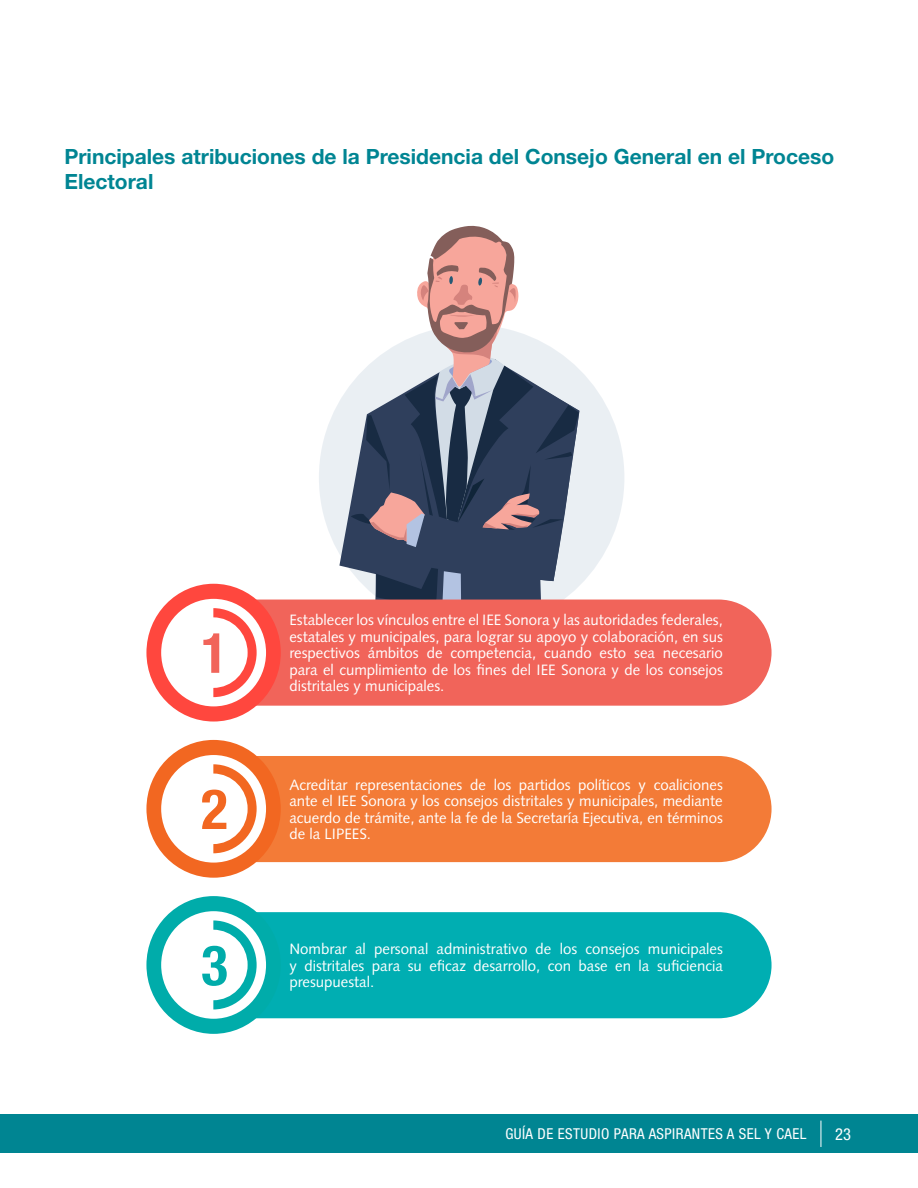
<style>
.page{position:relative;width:918px;height:1188px;background:#fff}
.page>*{position:absolute;margin:0;border:0;box-sizing:border-box;transform-origin:0 0}
.t1{font:700 condensed 55.65px "Helvetica Neue LT Std";color:#f1645a}
.t2{font:700 condensed 55.65px "Helvetica Neue LT Std";color:#f26721}
.t3{font:700 condensed 55.65px "Helvetica Neue LT Std";color:#00acaa}
.t4{font:700 21px/25.2px "Helvetica Neue LT Std";color:#008593}
.t5{font:condensed 16.5px "Helvetica Neue LT Std";color:#fff}
.t6{font:15px/16.5px "Syntax LT Std";color:#fff;text-align:justify}
.t7{font:condensed 15px "Helvetica Neue LT Std";letter-spacing:.03em;color:#fff}
</style>
<div class="page">
<div style="left:0;top:1115px;width:918px;height:38px;background:#008592"></div>
<svg style="left:821px;top:1121px;width:1px;height:26px"></svg>
<div style="left:319px;top:325px;width:305px;height:305px;background:#eaeff3;border-radius:50%"></div>
<svg style="left:339px;top:502px;width:12px;height:98px"></svg>
<svg style="left:351px;top:225px;width:229px;height:375px"></svg>
<div style="left:257px;top:600px;width:515px;height:106px;background:#f1645a"></div>
<div style="left:146px;top:584px;width:135px;height:138px;background:#ff473e;border-radius:50%"></div>
<div style="left:161px;top:599px;width:105px;height:107px;background:#fff;border-radius:50%"></div>
<svg style="left:213px;top:608px;width:44px;height:89px"></svg>
<div style="left:257px;top:756px;width:515px;height:106px;background:#f37b37"></div>
<div style="left:146px;top:740px;width:135px;height:138px;background:#f26721;border-radius:50%"></div>
<div style="left:161px;top:755px;width:105px;height:108px;background:#fff;border-radius:50%"></div>
<svg style="left:213px;top:764px;width:44px;height:89px"></svg>
<div style="left:257px;top:912px;width:515px;height:106px;background:#00aeb2"></div>
<div style="left:146px;top:896px;width:135px;height:138px;background:#00acaa;border-radius:50%"></div>
<div style="left:161px;top:911px;width:105px;height:108px;background:#fff;border-radius:50%"></div>
<svg style="left:213px;top:920px;width:44px;height:89px"></svg>
<h2 class="t4" style="left:64px;top:143px;width:771px">Principales atribuciones de la Presidencia del Consejo General en el Proceso<br>Electoral</h2>
<h1 class="t1" style="left:201px;top:619px;width:28px">1</h1>
<h1 class="t2" style="left:201px;top:776px;width:28px">2</h1>
<h1 class="t3" style="left:201px;top:932px;width:28px">3</h1>
<p class="t6" style="left:289px;top:612px;width:435px">Establecer los vínculos entre el IEE Sonora y las autoridades federales, estatales y municipales, para lograr su apoyo y colaboración, en sus respectivos ámbitos de competencia, cuando esto sea necesario para el cumplimiento de los fines del IEE Sonora y de los consejos distritales y municipales.</p>
<p class="t6" style="left:289px;top:777px;width:435px">Acreditar representaciones de los partidos políticos y coaliciones ante el IEE Sonora y los consejos distritales y municipales, mediante acuerdo de trámite, ante la fe de la Secretaría Ejecutiva, en términos</p>
<p class="t6" style="left:289px;top:826px;width:83px">de la LIPEES.</p>
<p class="t6" style="left:289px;top:941px;width:435px">Nombrar al personal administrativo de los consejos municipales y distritales para su eficaz desarrollo, con base en la suficiencia</p>
<p class="t6" style="left:289px;top:974px;width:86px">presupuestal.</p>
<p class="t7" style="left:505px;top:1125px;width:303px">GUÍA DE ESTUDIO PARA ASPIRANTES A SEL Y CAEL</p>
<p class="t5" style="left:835px;top:1124px;width:17px">23</p>
</div>
